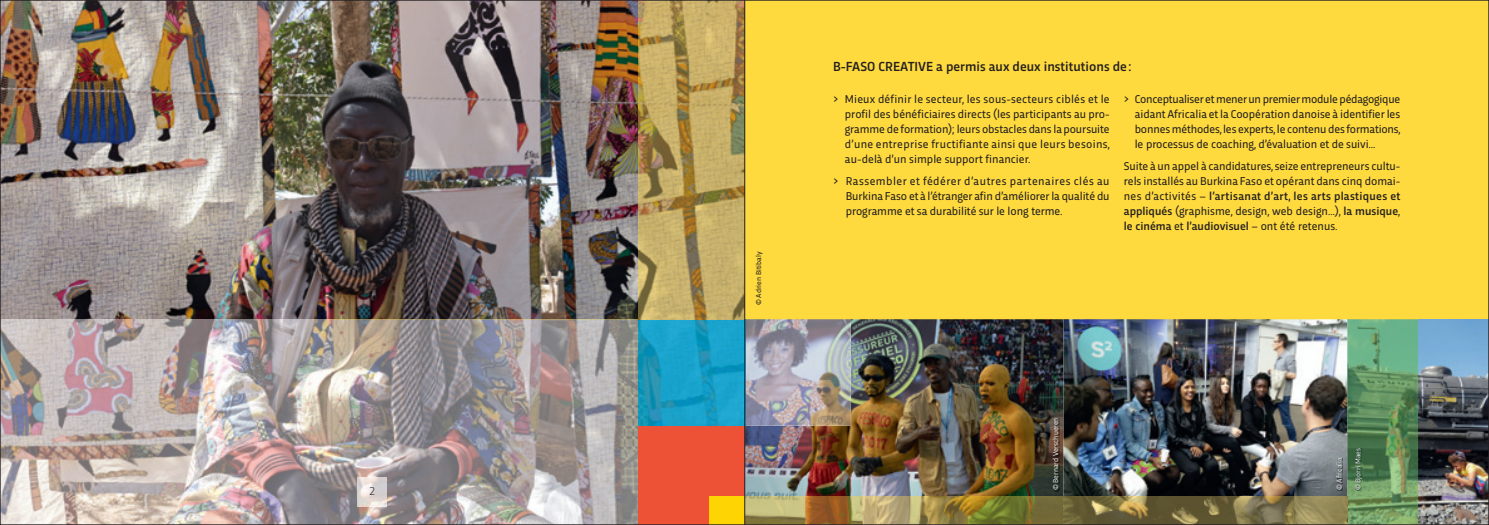
<style>
.page{position:relative;width:1489px;height:525px;background:#fff}
.page>*{position:absolute;margin:0;border:0;box-sizing:border-box;transform-origin:0 0}
.t1{font:500 13.75px "Trasandina";color:#231f20}
.t2{font:11.88px/15px "Trasandina";color:#231f20;text-align:justify}
.t3{font:300 11.88px "Trasandina";color:#231f20}
.t4{font:7.5px "Trasandina";color:#e6e7e9}
.t5{font:7.5px "Trasandina";color:#231f20}
.s1{font-size:15px}
.s2{font-weight:500}
</style>
<div class="page">
<div style="left:744px;top:0;width:744px;height:319px;background:#ffda3e"></div>
<img style="left:745px;top:319px;width:741px;height:203px">
<img style="left:2px;top:2px;width:636px;height:317px">
<img style="left:2px;top:319px;width:636px;height:203px">
<img style="left:638px;top:319px;width:212px;height:106px">
<div style="left:638px;top:425px;width:107px;height:99px;background:#ed5136"></div>
<div style="left:709px;top:496px;width:36px;height:28px;background:#fed503"></div>
<img style="left:638px;top:2px;width:106px;height:317px">
<img style="left:357px;top:477px;width:30px;height:29px">
<hr style="left:744px;top:0;width:1px;height:524px;background:#231f20">
<img style="left:1336px;top:457px;width:6px;height:33px">
<img style="left:1355px;top:448px;width:7px;height:42px">
<img style="left:1053px;top:418px;width:6px;height:72px">
<p class="t3" style="left:352px;top:482px;width:25px">2 <span class="s1">2</span>2</p>
<p class="t5" style="left:753px;top:305px;width:55px;rotate:-90deg">© Adrien Bitibaly</p>
<p class="t1" style="left:833px;top:56px;width:299px">B-FASO CREATIVE a permis aux deux institutions de:</p>
<p class="t2" style="left:844px;top:90px;width:267px;text-indent:-12px">&gt; Mieux définir le secteur, les sous-secteurs ciblés et le profil des bénéficiaires directs (les participants au pro&shy;gramme de formation); leurs obstacles dans la poursuite d’une entreprise fructifiante ainsi que leurs besoins, au-delà d’un simple support financier.</p>
<p class="t2" style="left:845px;top:173px;width:265px;text-indent:-13px">&gt; Rassembler et fédérer d’autres partenaires clés au Burkina Faso et à l’étranger afin d’améliorer la qualité du programme et sa durabilité sur le long terme.</p>
<p class="t2" style="left:1134px;top:90px;width:267px;text-indent:-11px">&gt; Conceptualiser et mener un premier module pédagogique aidant Africalia et la Coopération danoise à identifier les bonnes méthodes, les experts, le contenu des formations, le processus de coaching, d’évaluation et de suivi…</p>
<p class="t2" style="left:1123px;top:157px;width:278px">Suite à un appel à candidatures, seize entrepreneurs cultu&shy;rels installés au Burkina Faso et opérant dans cinq domai&shy;nes d’activités – <span class="s2">l’artisanat d’art, les arts plastiques et appliqués</span> (graphisme, design, web design…), <span class="s2">la musique</span>, <span class="s2">le cinéma</span> et <span class="s2">l’audiovisuel</span> – ont été retenus.</p>
<p class="t4" style="left:1050px;top:490px;width:74px;rotate:-90deg">© Bernard Verschueren</p>
<p class="t4" style="left:1333px;top:490px;width:34px;rotate:-90deg">© Africalia</p>
<p class="t4" style="left:1352px;top:490px;width:44px;rotate:-90deg">© Bjorn Maes</p>
</div>
